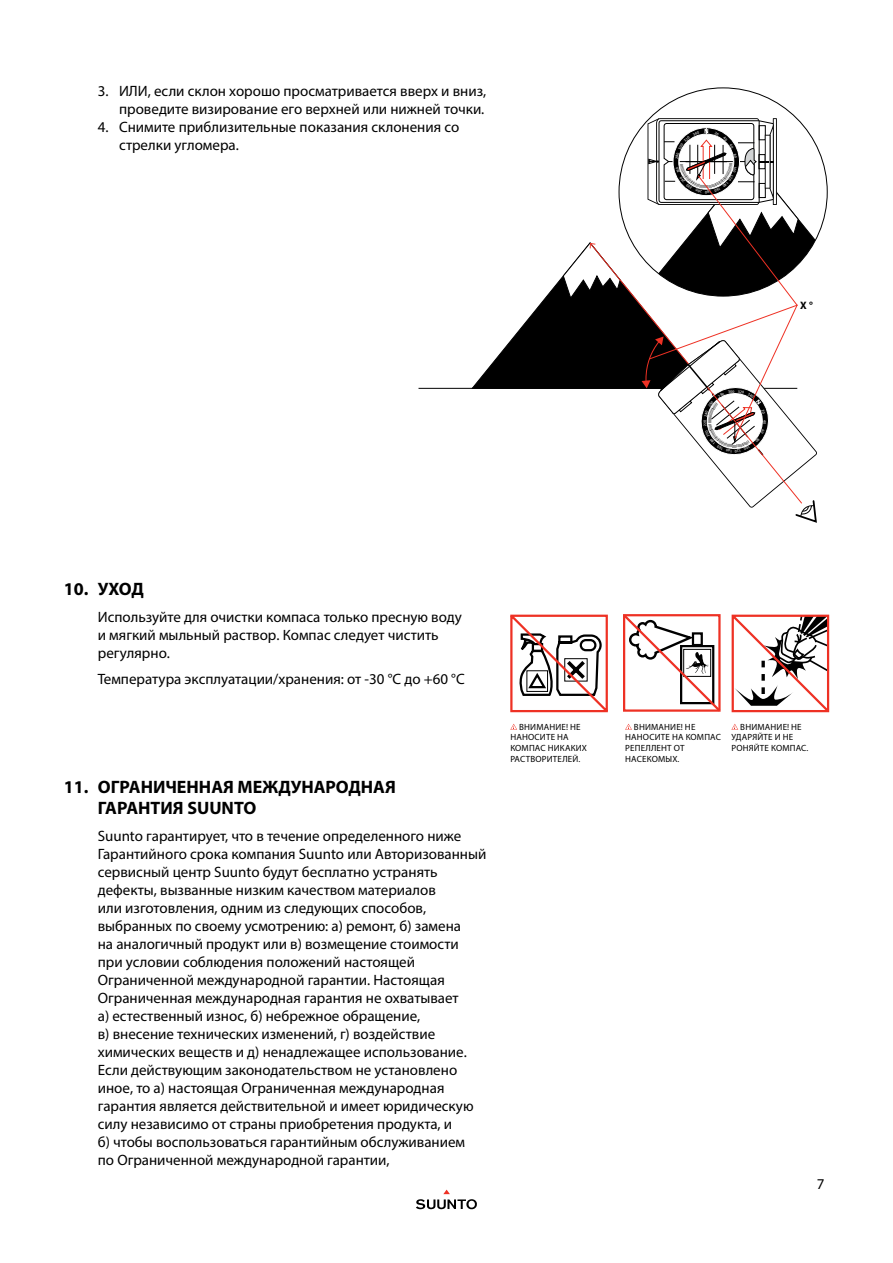
<style>
.page{position:relative;width:893px;height:1263px;background:#fff}
.page>*{position:absolute;margin:0;border:0;box-sizing:border-box;transform-origin:0 0}
.t1{font:700 18px/21.6px "Myriad Pro";color:#000}
.t2{font:15px/18px "Myriad Pro";color:#000}
.t3{font:700 10.8px "Myriad Pro";color:#000}
.t4{font:9px/10.8px "Myriad Pro";letter-spacing:.02em;color:#000}
.t5{font:3.6px "Suunto";color:#fff}
</style>
<div class="page">
<svg style="left:416px;top:1189px;width:61px;height:20px"></svg>
<hr style="left:418px;top:388px;width:379px;height:1px;background:#000">
<svg style="left:510px;top:615px;width:98px;height:97px"></svg>
<svg style="left:623px;top:614px;width:98px;height:98px"></svg>
<svg style="left:732px;top:615px;width:97px;height:97px"></svg>
<svg style="left:510px;top:724px;width:7px;height:6px"></svg>
<svg style="left:625px;top:724px;width:7px;height:6px"></svg>
<svg style="left:731px;top:724px;width:7px;height:6px"></svg>
<svg style="left:471px;top:118px;width:356px;height:405px"></svg>
<p class="t2" style="left:98px;top:83px;width:390px;text-align:right">3. ИЛИ, если склон хорошо просматривается вверх и вниз, проведите визирование его верхней или нижней точки.</p>
<p class="t2" style="left:119px;top:119px;width:342px;text-indent:-21px">4. Снимите приблизительные показания склонения со стрелки угломера.</p>
<p class="t3" style="left:800px;top:299px;width:14px">X °</p>
<p class="t5" style="left:767px;top:420px;width:3px;rotate:90deg">4</p>
<p class="t1" style="left:64px;top:578px;width:81px">10. УХОД</p>
<p class="t2" style="left:98px;top:608px;width:366px">Используйте для очистки компаса только пресную воду и мягкий мыльный раствор. Компас следует чистить регулярно.</p>
<p class="t2" style="left:98px;top:671px;width:368px">Температура эксплуатации/хранения: от -30 °C до +60 °C</p>
<p class="t1" style="left:98px;top:776px;width:299px;text-indent:-34px">11. ОГРАНИЧЕННАЯ МЕЖДУНАРОДНАЯ<br>ГАРАНТИЯ SUUNTO</p>
<p class="t2" style="left:98px;top:827px;width:390px">Suunto гарантирует, что в течение определенного ниже Гарантийного срока компания Suunto или Авторизованный сервисный центр Suunto будут бесплатно устранять дефекты, вызванные низким качеством материалов<br>или изготовления, одним из следующих способов, выбранных по своему усмотрению: а) ремонт, б) замена<br>на аналогичный продукт или в) возмещение стоимости при условии соблюдения положений настоящей Ограниченной международной гарантии. Настоящая Ограниченная международная гарантия не охватывает<br>а) естественный износ, б) небрежное обращение,<br>в) внесение технических изменений, г) воздействие химических веществ и д) ненадлежащее использование.<br>Если действующим законодательством не установлено иное, то а) настоящая Ограниченная международная гарантия является действительной и имеет юридическую силу независимо от страны приобретения продукта, и<br>б) чтобы воспользоваться гарантийным обслуживанием<br>по Ограниченной международной гарантии,</p>
<p class="t4" style="left:510px;top:722px;width:78px;text-indent:9px">ВНИМАНИЕ! НЕ<br>НАНОСИТЕ НА<br>КОМПАС НИКАКИХ<br>РАСТВОРИТЕЛЕЙ.</p>
<p class="t4" style="left:625px;top:722px;width:97px;text-indent:9px">ВНИМАНИЕ! НЕ<br>НАНОСИТЕ НА КОМПАС<br>РЕПЕЛЛЕНТ ОТ<br>НАСЕКОМЫХ.</p>
<p class="t4" style="left:731px;top:722px;width:78px;text-indent:9px">ВНИМАНИЕ! НЕ<br>УДАРЯЙТЕ И НЕ<br>РОНЯЙТЕ КОМПАС.</p>
<p class="t2" style="left:817px;top:1176px;width:9px">7</p>
</div>
